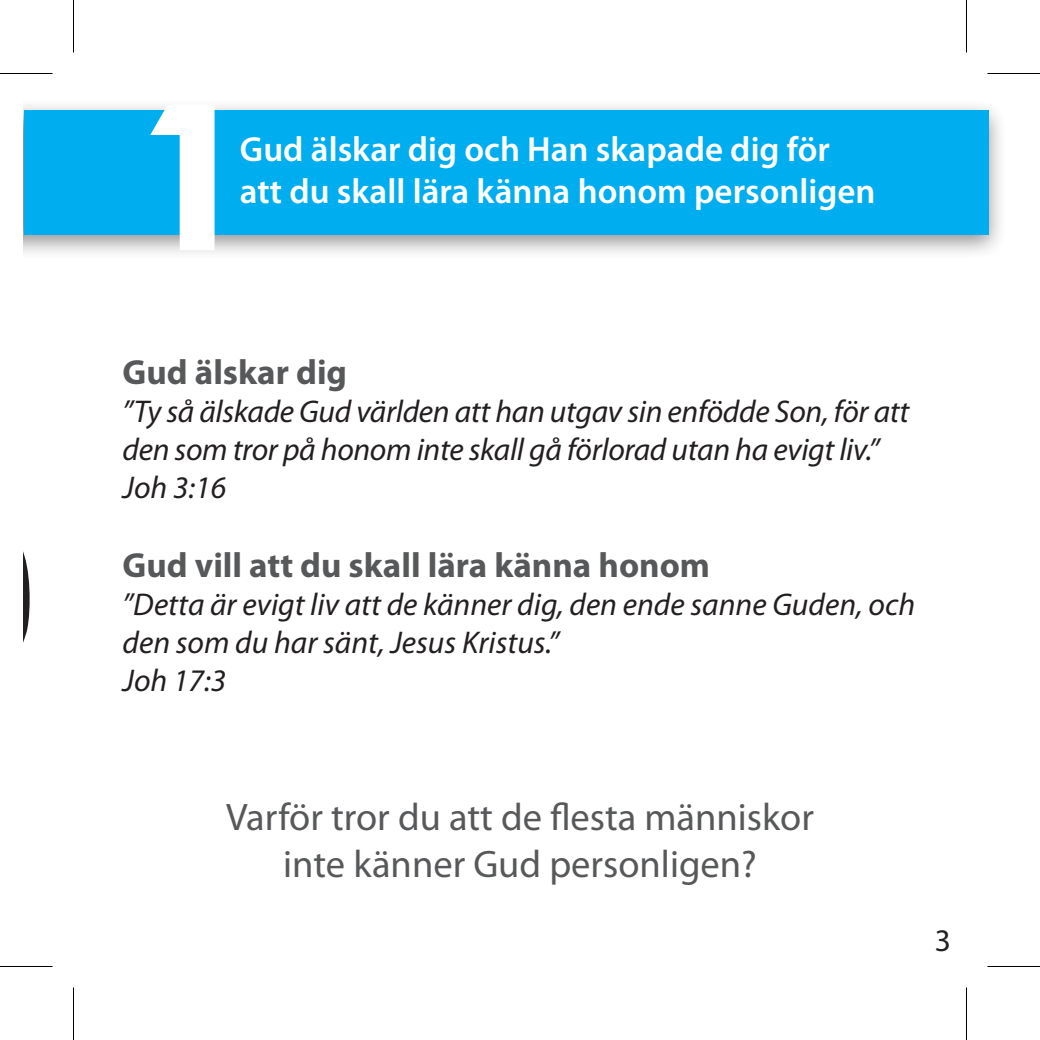
<style>
.page{position:relative;width:1040px;height:1040px;background:#fff}
.page>*{position:absolute;margin:0;border:0;box-sizing:border-box;transform-origin:0 0}
.t1{font:210px "Watford";color:#fff}
.t2{font:38.5px/46.2px "Myriad Pro";color:#57585a;text-align:center}
.t3{font:600 35px/42px "Myriad Pro";color:#fff}
.t4{font:700 35px "Myriad Pro";color:#57585a}
.t5{font:italic 31.5px/37.8px "Myriad Pro";letter-spacing:-.01em;color:#231f20}
.t6{font:31.5px "Myriad Pro";color:#231f20}
</style>
<div class="page">
<div style="left:24px;top:98px;width:984px;height:163px;background:#231f20;opacity:.5"></div>
<div style="left:24px;top:111px;width:964px;height:124px;background:#00aeef"></div>
<svg style="left:24px;top:98px;width:7px;height:542px"></svg>
<hr style="left:0;top:73px;width:52px;height:1px;background:#000">
<hr style="left:987px;top:73px;width:53px;height:1px;background:#000">
<hr style="left:0;top:966px;width:52px;height:1px;background:#000">
<hr style="left:987px;top:966px;width:53px;height:1px;background:#000">
<hr style="left:73px;top:0;width:1px;height:52px;background:#000">
<hr style="left:73px;top:987px;width:1px;height:53px;background:#000">
<hr style="left:966px;top:0;width:1px;height:52px;background:#000">
<hr style="left:966px;top:987px;width:1px;height:53px;background:#000">
<h1 class="t1" style="left:111px;top:37px;width:164px">1</h1>
<p class="t3" style="left:240px;top:127px;width:637px">Gud älskar dig och Han skapade dig för att du skall lära känna honom personligen</p>
<p class="t4" style="left:123px;top:350px;width:226px">Gud älskar dig</p>
<p class="t5" style="left:123px;top:392px;width:788px">”Ty så älskade Gud världen att han utgav sin enfödde Son, för att den som tror på honom inte skall gå förlorad utan ha evigt liv.”<br>Joh 3:16</p>
<p class="t4" style="left:123px;top:543px;width:589px">Gud vill att du skall lära känna honom</p>
<p class="t5" style="left:123px;top:585px;width:794px">”Detta är evigt liv att de känner dig, den ende sanne Guden, och den som du har sänt, Jesus Kristus.”<br>Joh 17:3</p>
<p class="t2" style="left:226px;top:794px;width:589px">Varför tror du att de flesta människor inte känner Gud personligen?</p>
<p class="t6" style="left:935px;top:921px;width:18px">3</p>
</div>
